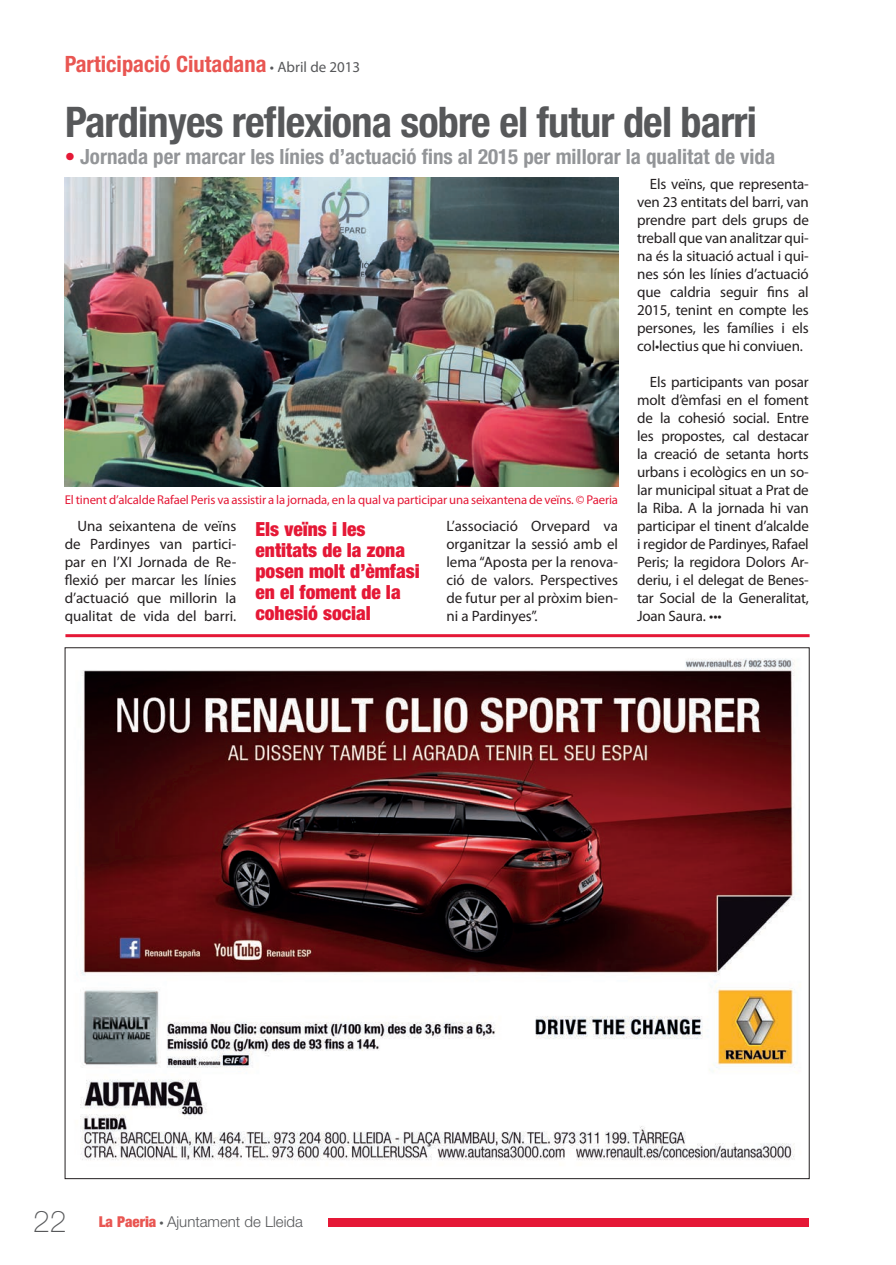
<style>
.page{position:relative;width:896px;height:1265px;background:#fff}
.page>*{position:absolute;margin:0;border:0;box-sizing:border-box;transform-origin:0 0}
.t1{font:700 condensed 42.3px "Helvetica Neue LT Std";letter-spacing:-.02em;color:#57585a}
.t2{font:700 condensed 22.5px "Helvetica Neue LT Std";color:#e95652}
.t3{font:700 condensed 21px "Helvetica Neue LT Std";color:#939598}
.t4{font:900 condensed 19.5px/21px "Helvetica Neue LT Std";color:#e51836}
.t5{font:15px/18px "Myriad Pro";letter-spacing:-.01em;color:#231f20;text-align:justify}
.t6{font:300 15px "Helvetica Neue LT Std";color:#57585a}
.t7{font:12.75px "Myriad Pro";letter-spacing:-.01em;color:#e51836}
.s1{font-family:"Myriad Pro";font-weight:400;font-stretch:normal;font-size:15px;color:#57585a}
.s2{color:#e51836}
.s3{font-weight:100;font-size:30px}
.s4{font-weight:900;font-stretch:condensed;color:#e95652}
.s5{font-family:"Myriad Pro";font-weight:400}
</style>
<div class="page">
<div style="left:328px;top:1218px;width:481px;height:9px;background:#e51836"></div>
<img style="left:80px;top:658px;width:715px;height:502px">
<hr style="left:65px;top:634px;width:745px;height:3px;background:#e51836">
<img style="left:65px;top:177px;width:553px;height:309px">
<p class="t2" style="left:65px;top:51px;width:297px">Participació Ciutadana <span class="s1">• Abril de 2013</span></p>
<p class="t1" style="left:65px;top:97px;width:693px">Pardinyes reflexiona sobre el futur del barri</p>
<p class="t3" style="left:65px;top:143px;width:712px"><span class="s2">•</span> Jornada per marcar les línies d’actuació fins al 2015 per millorar la qualitat de vida</p>
<p class="t7" style="left:65px;top:492px;width:555px">El tinent d’alcalde Rafael Peris va assistir a la jornada, en la qual va participar una seixantena de veïns. © Paeria</p>
<p class="t4" style="left:255px;top:518px;width:166px">Els veïns i les entitats de la zona posen molt d’èmfasi en el foment de la cohesió social</p>
<p class="t5" style="left:65px;top:517px;width:173px;text-indent:13px">Una seixantena de veïns de Pardinyes van partici&shy;par en l’XI Jornada de Re&shy;flexió per marcar les línies d’actuació que millorin la qualitat de vida del barri.</p>
<p class="t5" style="left:446px;top:517px;width:173px">L’associació Orvepard va organitzar la sessió amb el lema “Aposta per la renova&shy;ció de valors. Perspectives de futur per al pròxim bien&shy;ni a Pardinyes”.</p>
<p class="t5" style="left:637px;top:175px;width:173px;text-indent:13px">Els veïns, que representa&shy;ven 23 entitats del barri, van prendre part dels grups de treball que van analitzar qui&shy;na és la situació actual i qui&shy;nes són les línies d’actuació que caldria seguir fins al 2015, tenint en compte les persones, les famílies i els col•lectius que hi conviuen.</p>
<p class="t5" style="left:637px;top:373px;width:173px;text-indent:13px">Els participants van posar molt d’èmfasi en el foment de la cohesió social. Entre les propostes, cal destacar la creació de setanta horts urbans i ecològics en un so&shy;lar municipal situat a Prat de la Riba. A la jornada hi van participar el tinent d’alcalde i regidor de Pardinyes, Rafael Peris; la regidora Dolors Ar&shy;deriu, i el delegat de Benes&shy;tar Social de la Generalitat, Joan Saura. •••</p>
<p class="t6" style="left:33px;top:1212px;width:271px"><span class="s3">22</span> <span class="s4">La Paeria</span> <span class="s5">•</span> Ajuntament de Lleida</p>
</div>
